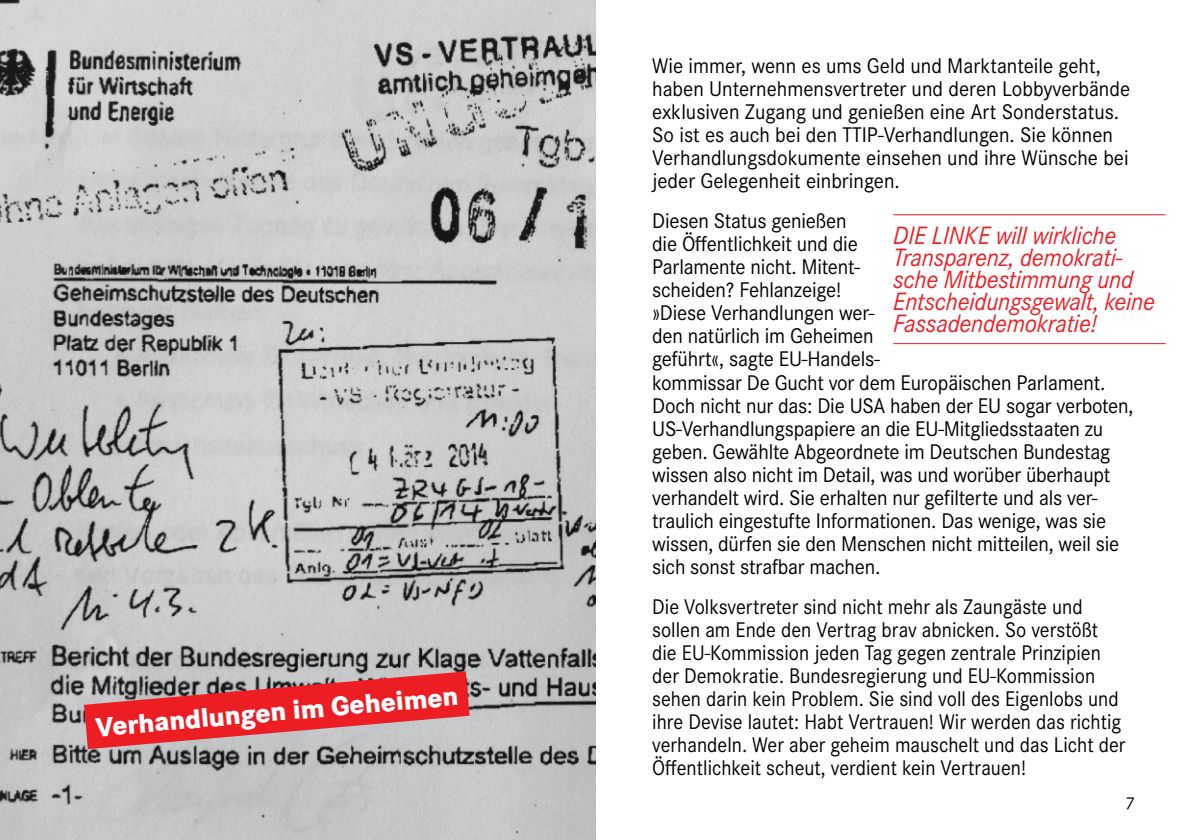
<style>
.page{position:relative;width:1191px;height:840px;background:#fff}
.page>*{position:absolute;margin:0;border:0;box-sizing:border-box;transform-origin:0 0}
.t1{font:800 28px "Corporate S";color:#fff;scale:.95 1}
.t2{font:italic 26px/22px "Corporate S";letter-spacing:-.01em;color:#ed1d24;scale:.95 1}
.t3{font:22px/23px "Corporate S";letter-spacing:-.005em;color:#000;scale:.95 1}
.t4{font:22px/23px "Corporate S";letter-spacing:-.005em;color:#000;scale:.92 1}
.t5{font:18px "Corporate SSC";color:#000}
</style>
<div class="page">
<img style="left:0;top:0;width:595px;height:839px">
<svg style="left:84px;top:671px;width:385px;height:77px;background:#d15b60"></svg>
<hr style="left:893px;top:214px;width:272px;height:1px;background:#ed1d24">
<hr style="left:893px;top:343px;width:272px;height:1px;background:#ed1d24">
<p class="t1" style="left:94px;top:710px;width:384px;rotate:-5deg">Verhandlungen im Geheimen</p>
<p class="t3" style="left:652px;top:55px;width:505px">Wie immer, wenn es ums Geld und Marktanteile geht, haben Unternehmensvertreter und deren Lobbyverbände exklusiven Zugang und genießen eine Art Sonderstatus.<br>So ist es auch bei den TTIP-Verhandlungen. Sie können Verhandlungsdokumente einsehen und ihre Wünsche bei jeder Gelegenheit einbringen.</p>
<p class="t3" style="left:652px;top:210px;width:508px">Diesen Status genießen<br>die Öffentlichkeit und die<br>Parlamente nicht. Mitent-<br>scheiden? Fehlanzeige!<br>»Diese Verhandlungen wer-<br>den natürlich im Geheimen<br>geführt«, sagte EU-Handels-<br>kommissar De Gucht vor dem Europäischen Parlament.<br>Doch nicht nur das: Die USA haben der EU sogar verboten, US-Verhandlungspapiere an die EU-Mitgliedsstaaten zu geben. Gewählte Abgeordnete im Deutschen Bundestag wissen also nicht im Detail, was und worüber überhaupt verhandelt wird. Sie erhalten nur gefilterte und als ver&shy;traulich eingestufte Informationen. Das wenige, was sie wissen, dürfen sie den Menschen nicht mitteilen, weil sie sich sonst strafbar machen.</p>
<p class="t4" style="left:652px;top:595px;width:516px">Die Volksvertreter sind nicht mehr als Zaungäste und sollen am Ende den Vertrag brav abnicken. So verstößt die EU-Kommission jeden Tag gegen zentrale Prinzipien der Demokratie. Bundesregierung und EU-Kommission sehen darin kein Problem. Sie sind voll des Eigenlobs und ihre Devise lautet: Habt Vertrauen! Wir werden das richtig verhandeln. Wer aber geheim mauschelt und das Licht der Öffentlichkeit scheut, verdient kein Vertrauen!</p>
<p class="t2" style="left:893px;top:224px;width:277px">DIE LINKE will wirkliche<br>Transparenz, demokrati&shy;sche Mitbestimmung und<br>Entscheidungsgewalt, keine<br>Fassadendemokratie!</p>
<p class="t5" style="left:1126px;top:789px;width:10px">7</p>
</div>
